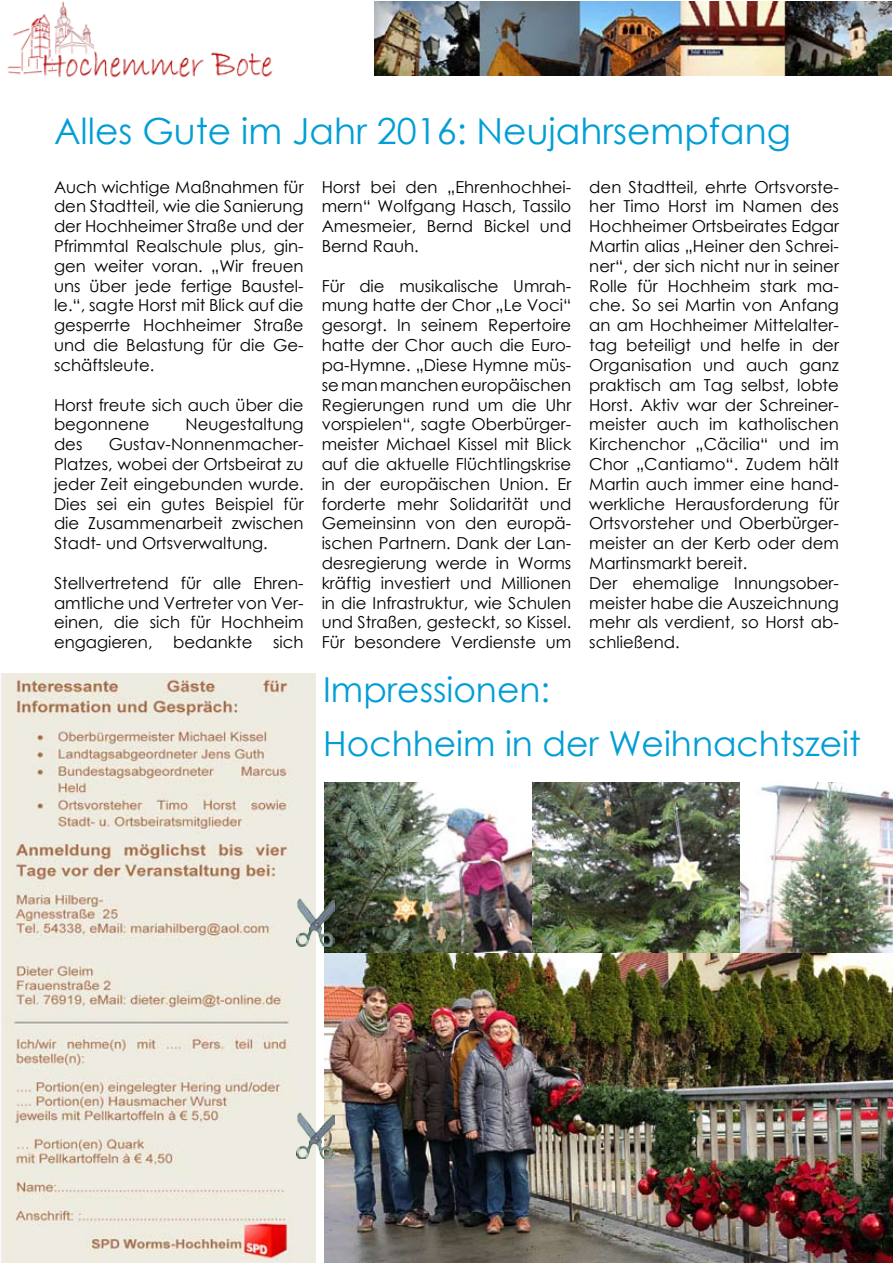
<style>
.page{position:relative;width:893px;height:1263px;background:#fff}
.page>*{position:absolute;margin:0;border:0;box-sizing:border-box;transform-origin:0 0}
.t1{font:36px "Century Gothic";color:#029ed5}
.t2{font:34.5px/54px "Century Gothic";color:#029ed5}
.t3{font:16.5px/19.8px "Century Gothic";color:#000;text-align:justify}
</style>
<div class="page">
<img style="left:7px;top:2px;width:266px;height:76px">
<img style="left:375px;top:1px;width:517px;height:75px">
<img style="left:1px;top:673px;width:315px;height:590px">
<img style="left:325px;top:782px;width:415px;height:171px">
<img style="left:740px;top:782px;width:153px;height:171px">
<img style="left:325px;top:953px;width:568px;height:310px">
<img style="left:296px;top:1112px;width:38px;height:47px">
<img style="left:296px;top:898px;width:38px;height:48px">
<h1 class="t1" style="left:54px;top:106px;width:738px">Alles Gute im Jahr 2016: Neujahrsempfang</h1>
<p class="t3" style="left:54px;top:177px;width:251px">Auch wichtige Maßnahmen für den Stadtteil, wie die Sanierung der Hochheimer Straße und der Pfrimmtal Realschule plus, gin&shy;gen weiter voran. „Wir freuen uns über jede fertige Baustel&shy;le.“, sagte Horst mit Blick auf die gesperrte Hochheimer Straße und die Belastung für die Ge&shy;schäftsleute.</p>
<p class="t3" style="left:54px;top:394px;width:251px">Horst freute sich auch über die begonnene</p>
<p class="t3" style="left:185px;top:414px;width:120px">Neugestaltung</p>
<p class="t3" style="left:54px;top:434px;width:251px;text-indent:55px">Gustav-Nonnenmacher-Platzes, wobei der Ortsbeirat zu jeder Zeit eingebunden wurde.<br>Dies sei ein gutes Beispiel für die Zusammenarbeit zwischen Stadt- und Ortsverwaltung.</p>
<p class="t3" style="left:54px;top:573px;width:251px">Stellvertretend für alle Ehren&shy;amtliche und Vertreter von Ver&shy;einen, die sich für Hochheim engagieren,</p>
<p class="t3" style="left:54px;top:434px;width:30px">des</p>
<p class="t3" style="left:173px;top:632px;width:81px">bedankte</p>
<p class="t3" style="left:273px;top:632px;width:32px">sich</p>
<p class="t3" style="left:322px;top:177px;width:251px">Horst bei den „Ehrenhochhei&shy;mern“ Wolfgang Hasch, Tassilo Amesmeier, Bernd Bickel und Bernd Rauh.</p>
<p class="t3" style="left:322px;top:276px;width:251px">Für die musikalische Umrah&shy;mung hatte der Chor „Le Voci“ gesorgt. In seinem Repertoire hatte der Chor auch die Euro&shy;pa-Hymne. „Diese Hymne müs&shy;se man manchen europäischen Regierungen rund um die Uhr vorspielen“, sagte Oberbürger&shy;meister Michael Kissel mit Blick auf die aktuelle Flüchtlingskrise in der europäischen Union. Er forderte mehr Solidarität und Gemeinsinn von den europä&shy;ischen Partnern. Dank der Lan&shy;desregierung werde in Worms kräftig investiert und Millionen in die Infrastruktur, wie Schulen und Straßen, gesteckt, so Kissel.<br>Für besondere Verdienste um</p>
<p class="t3" style="left:589px;top:177px;width:251px;text-align:left">den Stadtteil, ehrte Ortsvorste&shy;her Timo Horst im Namen des<br>Hochheimer Ortsbeirates Edgar<br>Martin alias „Heiner den Schrei&shy;ner“, der sich nicht nur in seiner<br>Rolle für Hochheim stark ma&shy;che. So sei Martin von Anfang an am Hochheimer Mittelalter&shy;tag beteiligt und helfe in der<br>Organisation und auch ganz praktisch am Tag selbst, lobte<br>Horst. Aktiv war der Schreiner&shy;meister auch im katholischen<br>Kirchenchor „Cäcilia“ und im<br>Chor „Cantiamo“. Zudem hält<br>Martin auch immer eine hand&shy;werkliche Herausforderung für<br>Ortsvorsteher und Oberbürger&shy;meister an der Kerb oder dem<br>Martinsmarkt bereit.<br>Der ehemalige Innungsober&shy;meister habe die Auszeichnung mehr als verdient, so Horst ab&shy;schließend.</p>
<h2 class="t2" style="left:323px;top:662px;width:539px">Impressionen:<br>Hochheim in der Weihnachtszeit</h2>
</div>
